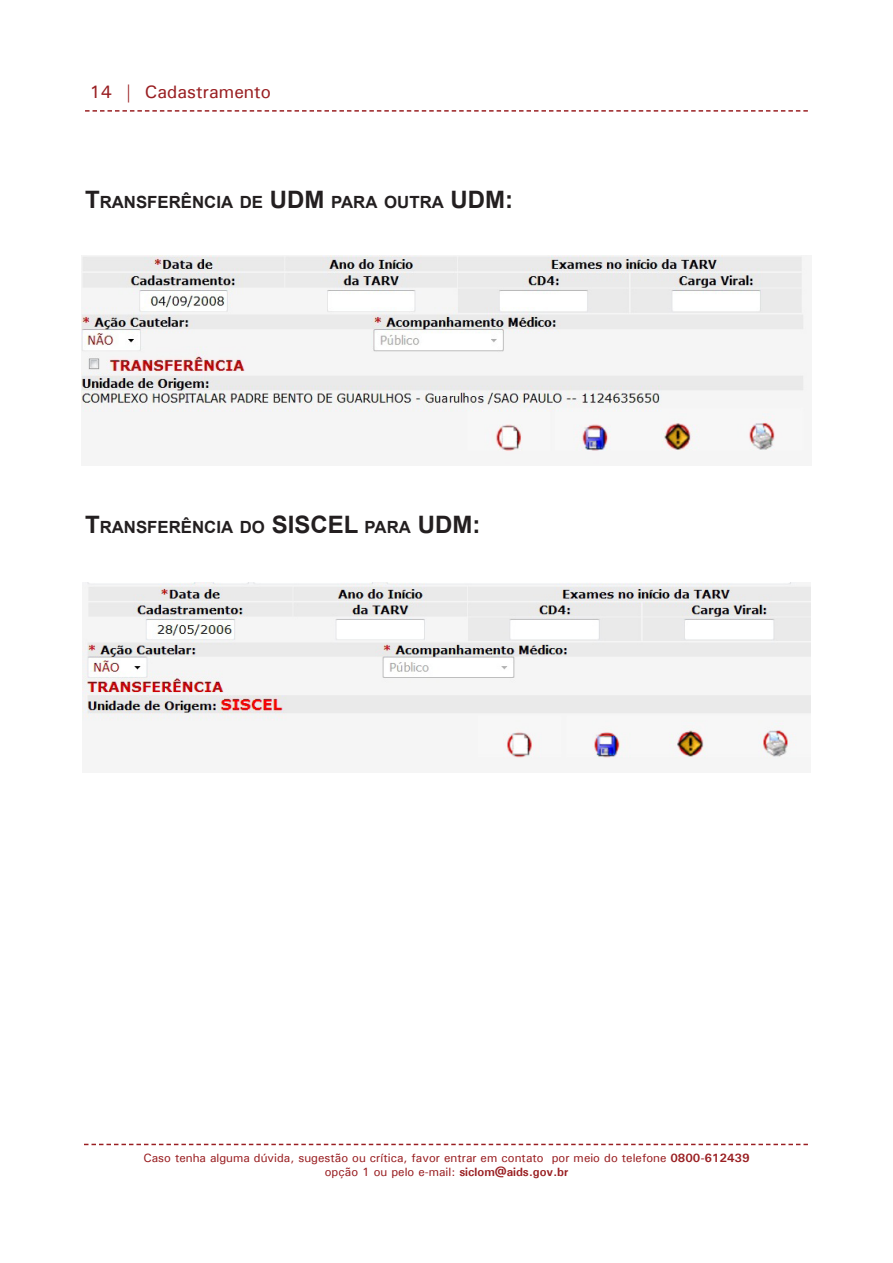
<style>
.page{position:relative;width:893px;height:1263px;background:#fff}
.page>*{position:absolute;margin:0;border:0;box-sizing:border-box;transform-origin:0 0}
.Título_3{font:700 24px "Arial";color:#231f20}
.t1{font:500 18px "Univers";color:#991f22}
.Título_3-2{font:700 16.8px "Arial";color:#231f20}
.t2{font:500 12px/14.4px "Univers";color:#991f22;text-align:center}
.s1{font-size:24px}
.s2{font-weight:700}
</style>
<div class="page">
<svg style="left:85px;top:110px;width:723px;height:2px"></svg>
<svg style="left:84px;top:1144px;width:724px;height:1px"></svg>
<img style="left:81px;top:255px;width:726px;height:209px">
<img style="left:83px;top:583px;width:727px;height:176px">
<h2 class="t1" style="left:90px;top:80px;width:183px">14 | Cadastramento</h2>
<p class="Título_3-2" style="left:85px;top:190px;width:203px"><span class="s1">T</span>RANSFERÊNCIA DE <span class="s1">UDM</span></p>
<p class="Título_3-2" style="left:331px;top:190px;width:138px">PARA OUTRA <span class="s1">UDM</span></p>
<p class="Título_3" style="left:505px;top:183px;width:9px">:</p>
<p class="Título_3-2" style="left:85px;top:516px;width:242px"><span class="s1">T</span>RANSFERÊNCIA DO <span class="s1">SISCEL</span></p>
<p class="Título_3-2" style="left:365px;top:516px;width:72px">PARA <span class="s1">UDM</span></p>
<p class="Título_3" style="left:472px;top:508px;width:9px">:</p>
<p class="t2" style="left:143px;top:1150px;width:608px">Caso tenha alguma dúvida, sugestão ou crítica, favor entrar em contato por meio do telefone <span class="s2">0800-612439 </span>opção 1 ou pelo e-mail: <span class="s2">siclom@aids.gov.br</span></p>
</div>
